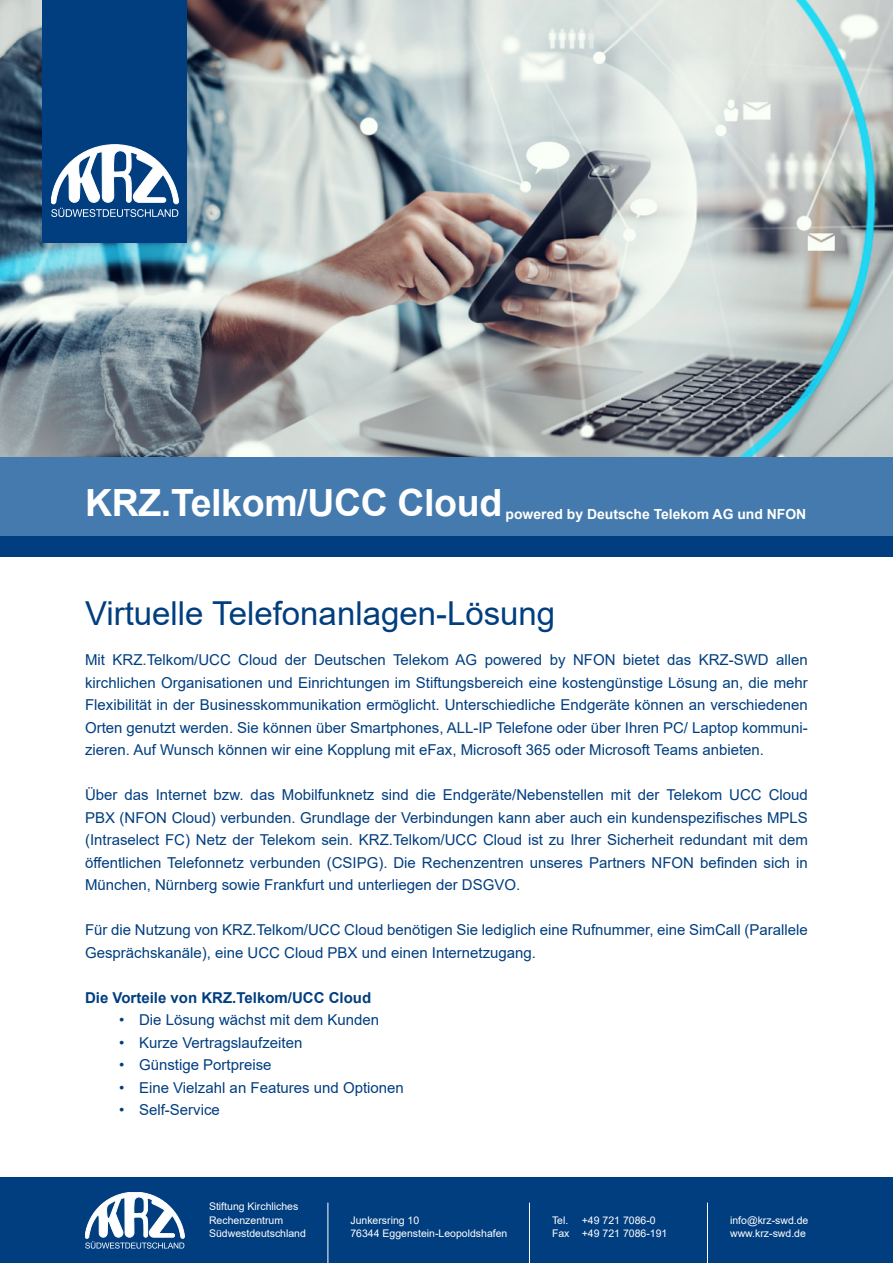
<style>
.page{position:relative;width:893px;height:1263px;background:#fff}
.page>*{position:absolute;margin:0;border:0;box-sizing:border-box;transform-origin:0 0}
.t1{font:700 37.5px "Arial";letter-spacing:-.01em;color:#fff}
.t2{font:33px "Arial";color:#003e80}
.t3{font:15px/22.5px "Arial";color:#003e80;text-align:justify}
.t4{font:700 15px "Arial";color:#003e80}
.t5{font:700 13.95px "Arial";color:#fff}
.t6{font:10.5px/13.5px "Arial";color:#fff}
</style>
<div class="page">
<img style="left:0;top:0;width:893px;height:457px">
<div style="left:0;top:536px;width:893px;height:21px;background:#003e80"></div>
<div style="left:0;top:457px;width:893px;height:79px;background:#447aad"></div>
<div style="left:43px;top:0;width:144px;height:242px;background:#003e80"></div>
<svg style="left:51px;top:145px;width:128px;height:72px"></svg>
<div style="left:0;top:1178px;width:893px;height:85px;background:#003e80"></div>
<hr style="left:328px;top:1202px;width:1px;height:61px;background:#fff">
<hr style="left:529px;top:1202px;width:1px;height:61px;background:#fff">
<hr style="left:707px;top:1202px;width:1px;height:61px;background:#fff">
<svg style="left:85px;top:1192px;width:100px;height:56px"></svg>
<h1 class="t1" style="left:85px;top:476px;width:419px">KRZ.Telkom/UCC Cloud</h1>
<p class="t5" style="left:506px;top:504px;width:302px">powered by Deutsche Telekom AG und NFON</p>
<h2 class="t2" style="left:85px;top:590px;width:472px">Virtuelle Telefonanlagen-Lösung</h2>
<p class="t3" style="left:85px;top:649px;width:724px">Mit KRZ.Telkom/UCC Cloud der Deutschen Telekom AG powered by NFON bietet das KRZ-SWD allen kirchlichen Organisationen und Einrichtungen im Stiftungsbereich eine kostengünstige Lösung an, die mehr Flexibilität in der Businesskommunikation ermöglicht. Unterschiedliche Endgeräte können an verschiedenen Orten genutzt werden. Sie können über Smartphones, ALL-IP Telefone oder über Ihren PC/ Laptop kommuni&shy;zieren. Auf Wunsch können wir eine Kopplung mit eFax, Microsoft 365 oder Microsoft Teams anbieten.</p>
<p class="t3" style="left:85px;top:784px;width:724px">Über das Internet bzw. das Mobilfunknetz sind die Endgeräte/Nebenstellen mit der Telekom UCC Cloud PBX (NFON Cloud) verbunden. Grundlage der Verbindungen kann aber auch ein kundenspezifisches MPLS (Intraselect FC) Netz der Telekom sein. KRZ.Telkom/UCC Cloud ist zu Ihrer Sicherheit redundant mit dem öffentlichen Telefonnetz verbunden (CSIPG). Die Rechenzentren unseres Partners NFON befinden sich in München, Nürnberg sowie Frankfurt und unterliegen der DSGVO.</p>
<p class="t3" style="left:85px;top:919px;width:724px">Für die Nutzung von KRZ.Telkom/UCC Cloud benötigen Sie lediglich eine Rufnummer, eine SimCall (Parallele<br>Gesprächskanäle), eine UCC Cloud PBX und einen Internetzugang.</p>
<p class="t4" style="left:85px;top:987px;width:288px">Die Vorteile von KRZ.Telkom/UCC Cloud</p>
<p class="t3" style="left:119px;top:1009px;width:262px">• Die Lösung wächst mit dem Kunden</p>
<p class="t3" style="left:119px;top:1031px;width:185px">• Kurze Vertragslaufzeiten</p>
<p class="t3" style="left:119px;top:1054px;width:154px">• Günstige Portpreise</p>
<p class="t3" style="left:119px;top:1076px;width:286px">• Eine Vielzahl an Features und Optionen</p>
<p class="t3" style="left:119px;top:1099px;width:102px">• Self-Service</p>
<p class="t6" style="left:209px;top:1200px;width:98px">Stiftung Kirchliches<br>Rechenzentrum<br>Südwestdeutschland</p>
<p class="t6" style="left:552px;top:1213px;width:117px;text-indent:30px">+49 721 7086-0<br>Fax +49 721 7086-191</p>
<p class="t6" style="left:730px;top:1213px;width:80px">info@krz-swd.de www.krz-swd.de</p>
<p class="t6" style="left:350px;top:1213px;width:159px">Junkersring 10<br>76344 Eggenstein-Leopoldshafen</p>
<p class="t6" style="left:552px;top:1213px;width:18px">Tel.</p>
</div>
